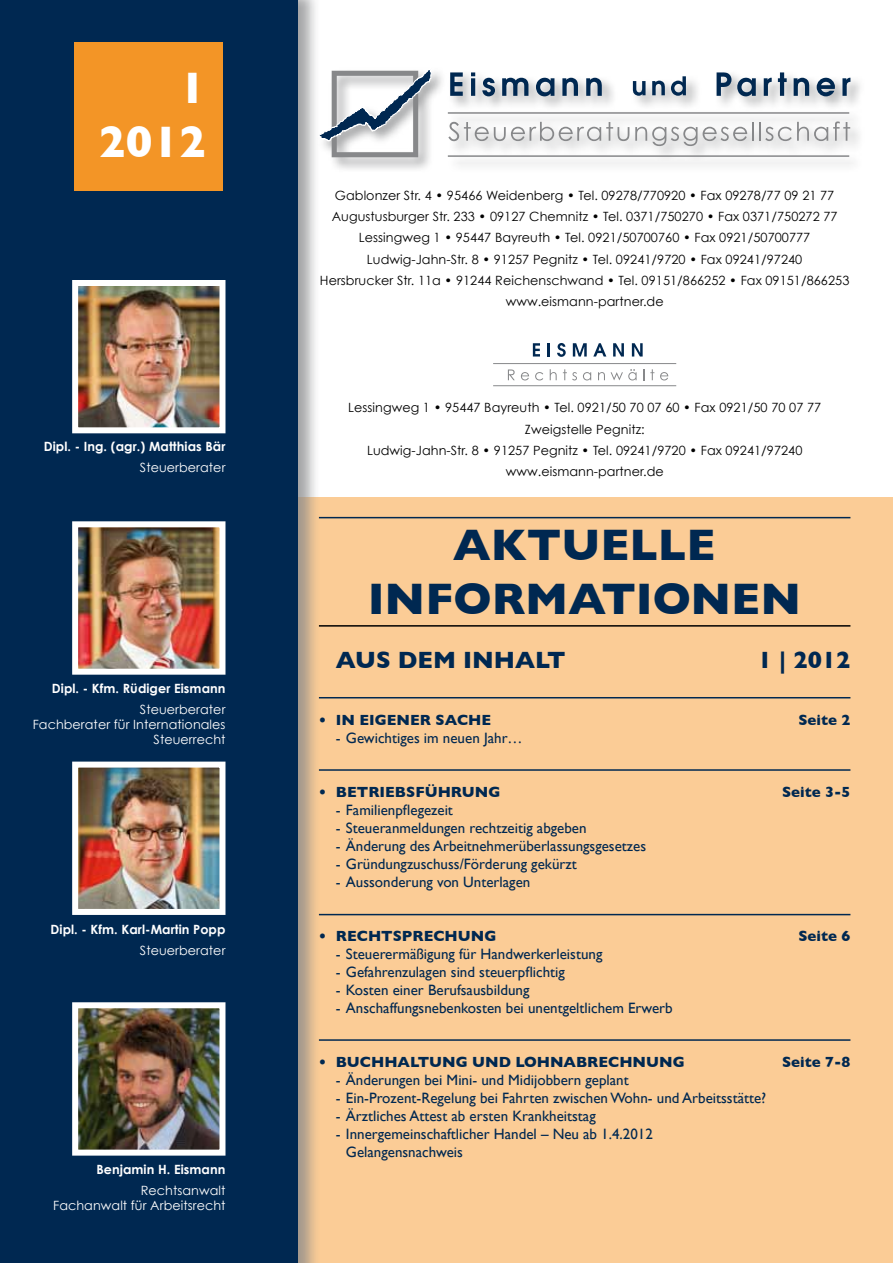
<style>
.page{position:relative;width:893px;height:1263px;background:#fff}
.page>*{position:absolute;margin:0;border:0;box-sizing:border-box;transform-origin:0 0}
.t1{font:700 45px/54px "Gill Sans";color:#002851;text-align:center}
.t2{font:700 45px/54px "Gill Sans";color:#fff;text-align:right}
.t3{font:700 24px "Gill Sans";color:#002851}
.t4{font:15px/18px "Gill Sans";color:#002851}
.t5{font:700 15px "Gill Sans";color:#002851}
.t6{font:12.75px/21.3px "Century Gothic";letter-spacing:.005em;color:#000;text-align:center}
.t7{font:12.75px/15px "Century Gothic";letter-spacing:.005em;color:#fff;text-align:right}
.t8{font:700 12.75px "Century Gothic";letter-spacing:.005em;color:#fff}
</style>
<div class="page">
<div style="left:298px;top:497px;width:595px;height:766px;background:#fbcc96"></div>
<div style="left:0;top:0;width:320px;height:1263px;background:#87888a;opacity:.75"></div>
<div style="left:0;top:0;width:298px;height:1263px;background:#002851"></div>
<svg style="left:533px;top:343px;width:7px;height:13px"></svg>
<svg style="left:548px;top:343px;width:2px;height:13px"></svg>
<svg style="left:557px;top:343px;width:9px;height:14px"></svg>
<svg style="left:573px;top:343px;width:14px;height:13px"></svg>
<svg style="left:593px;top:343px;width:13px;height:13px"></svg>
<svg style="left:613px;top:343px;width:11px;height:13px"></svg>
<svg style="left:632px;top:343px;width:11px;height:13px"></svg>
<svg style="left:508px;top:369px;width:7px;height:11px"></svg>
<svg style="left:521px;top:372px;width:8px;height:8px"></svg>
<svg style="left:535px;top:372px;width:8px;height:8px"></svg>
<svg style="left:550px;top:369px;width:7px;height:11px"></svg>
<svg style="left:563px;top:369px;width:14px;height:11px"></svg>
<svg style="left:583px;top:372px;width:8px;height:8px"></svg>
<svg style="left:598px;top:372px;width:7px;height:8px"></svg>
<svg style="left:611px;top:369px;width:26px;height:11px"></svg>
<svg style="left:650px;top:369px;width:4px;height:11px"></svg>
<svg style="left:660px;top:372px;width:8px;height:8px"></svg>
<hr style="left:493px;top:363px;width:183px;height:1px;background:#87888a">
<hr style="left:493px;top:385px;width:183px;height:1px;background:#87888a">
<img style="left:79px;top:528px;width:139px;height:140px">
<div style="left:72px;top:521px;width:153px;height:154px;border:6px solid #fff"></div>
<img style="left:79px;top:1009px;width:139px;height:139px">
<div style="left:72px;top:1002px;width:153px;height:153px;border:6px solid #fff"></div>
<img style="left:79px;top:287px;width:139px;height:139px">
<div style="left:72px;top:280px;width:153px;height:153px;border:6px solid #fff"></div>
<img style="left:79px;top:769px;width:139px;height:139px">
<div style="left:72px;top:762px;width:153px;height:153px;border:6px solid #fff"></div>
<div style="left:74px;top:42px;width:149px;height:149px;background:#f39526"></div>
<div style="left:317px;top:66px;width:548px;height:107px;background:#87888a;opacity:.75"></div>
<svg style="left:319px;top:67px;width:113px;height:90px"></svg>
<svg style="left:450px;top:72px;width:13px;height:24px"></svg>
<svg style="left:471px;top:72px;width:4px;height:4px"></svg>
<hr style="left:471px;top:78px;width:4px;height:18px;background:#002851">
<svg style="left:482px;top:78px;width:13px;height:18px"></svg>
<svg style="left:502px;top:78px;width:26px;height:18px"></svg>
<svg style="left:536px;top:78px;width:18px;height:18px"></svg>
<svg style="left:562px;top:78px;width:16px;height:18px"></svg>
<svg style="left:586px;top:78px;width:16px;height:18px"></svg>
<svg style="left:633px;top:81px;width:12px;height:15px"></svg>
<svg style="left:652px;top:81px;width:13px;height:14px"></svg>
<svg style="left:671px;top:76px;width:15px;height:20px"></svg>
<svg style="left:717px;top:72px;width:14px;height:24px"></svg>
<svg style="left:737px;top:78px;width:19px;height:18px"></svg>
<svg style="left:764px;top:78px;width:8px;height:18px"></svg>
<svg style="left:778px;top:72px;width:9px;height:24px"></svg>
<svg style="left:794px;top:78px;width:15px;height:18px"></svg>
<svg style="left:817px;top:78px;width:18px;height:18px"></svg>
<svg style="left:842px;top:78px;width:8px;height:18px"></svg>
<svg style="left:448px;top:122px;width:181px;height:19px"></svg>
<svg style="left:635px;top:121px;width:215px;height:25px"></svg>
<hr style="left:448px;top:112px;width:401px;height:2px;background:#87888a">
<hr style="left:448px;top:155px;width:401px;height:2px;background:#87888a">
<hr style="left:319px;top:517px;width:531px;height:1px;background:#002851">
<hr style="left:319px;top:625px;width:531px;height:2px;background:#000">
<hr style="left:319px;top:769px;width:531px;height:2px;background:#002851">
<hr style="left:319px;top:697px;width:531px;height:1px;background:#002851">
<hr style="left:319px;top:914px;width:531px;height:1px;background:#002851">
<hr style="left:319px;top:1039px;width:531px;height:2px;background:#002851">
<h1 class="t2" style="left:99px;top:61px;width:108px">1<br>2012</h1>
<p class="t8" style="left:44px;top:438px;width:183px">Dipl. - Ing. (agr.) Matthias Bär</p>
<p class="t7" style="left:140px;top:459px;width:87px">Steuerberater</p>
<p class="t8" style="left:52px;top:681px;width:175px">Dipl. - Kfm. Rüdiger Eismann</p>
<p class="t7" style="left:33px;top:702px;width:194px">Steuerberater<br>Fachberater für Internationales<br>Steuerrecht</p>
<p class="t8" style="left:51px;top:922px;width:176px">Dipl. - Kfm. Karl-Martin Popp</p>
<p class="t7" style="left:140px;top:943px;width:87px">Steuerberater</p>
<p class="t8" style="left:96px;top:1162px;width:131px">Benjamin H. Eismann</p>
<p class="t7" style="left:53px;top:1183px;width:174px">Rechtsanwalt<br>Fachanwalt für Arbeitsrecht</p>
<p class="t6" style="left:320px;top:184px;width:531px">Gablonzer Str. 4 • 95466 Weidenberg • Tel. 09278/770920 • Fax 09278/77 09 21 77<br>Augustusburger Str. 233 • 09127 Chemnitz • Tel. 0371/750270 • Fax 0371/750272 77<br>Lessingweg 1 • 95447 Bayreuth • Tel. 0921/50700760 • Fax 0921/50700777<br>Ludwig-Jahn-Str. 8 • 91257 Pegnitz • Tel. 09241/9720 • Fax 09241/97240<br>Hersbrucker Str. 11a • 91244 Reichenschwand • Tel. 09151/866252 • Fax 09151/866253 www.eismann-partner.de</p>
<p class="t6" style="left:348px;top:397px;width:474px">Lessingweg 1 • 95447 Bayreuth • Tel. 0921/50 70 07 60 • Fax 0921/50 70 07 77<br>Zweigstelle Pegnitz:<br>Ludwig-Jahn-Str. 8 • 91257 Pegnitz • Tel. 09241/9720 • Fax 09241/97240 www.eismann-partner.de</p>
<h1 class="t1" style="left:368px;top:518px;width:435px">AKTUELLE<br>INFORMATIONEN</h1>
<h2 class="t3" style="left:336px;top:645px;width:231px">AUS DEM INHALT</h2>
<h2 class="t3" style="left:758px;top:645px;width:94px">1 | 2012</h2>
<p class="t5" style="left:319px;top:711px;width:174px">• IN EIGENER SACHE</p>
<p class="t5" style="left:798px;top:711px;width:54px">Seite 2</p>
<p class="t4" style="left:336px;top:729px;width:188px">- Gewichtiges im neuen Jahr…</p>
<p class="t5" style="left:319px;top:783px;width:183px">• BETRIEBSFÜHRUNG</p>
<p class="t5" style="left:782px;top:783px;width:70px">Seite 3-5</p>
<p class="t4" style="left:336px;top:801px;width:119px">- Familienpflegezeit</p>
<p class="t4" style="left:336px;top:819px;width:252px">- Steueranmeldungen rechtzeitig abgeben</p>
<p class="t4" style="left:336px;top:837px;width:312px">- Änderung des Arbeitnehmerüberlassungsgesetzes</p>
<p class="t4" style="left:336px;top:855px;width:242px">- Gründungzuschuss/Förderung gekürzt</p>
<p class="t4" style="left:336px;top:873px;width:196px">- Aussonderung von Unterlagen</p>
<p class="t5" style="left:319px;top:927px;width:179px">• RECHTSPRECHUNG</p>
<p class="t5" style="left:798px;top:927px;width:54px">Seite 6</p>
<p class="t4" style="left:336px;top:945px;width:268px">- Steuerermäßigung für Handwerkerleistung</p>
<p class="t4" style="left:336px;top:963px;width:230px">- Gefahrenzulagen sind steuerpflichtig</p>
<p class="t4" style="left:336px;top:981px;width:195px">- Kosten einer Berufsausbildung</p>
<p class="t4" style="left:336px;top:999px;width:338px">- Anschaffungsnebenkosten bei unentgeltlichem Erwerb</p>
<p class="t5" style="left:319px;top:1053px;width:367px">• BUCHHALTUNG UND LOHNABRECHNUNG</p>
<p class="t5" style="left:782px;top:1053px;width:70px">Seite 7-8</p>
<p class="t4" style="left:336px;top:1071px;width:294px">- Änderungen bei Mini- und Midijobbern geplant</p>
<p class="t4" style="left:336px;top:1089px;width:432px">- Ein-Prozent-Regelung bei Fahrten zwischenWohn- und Arbeitsstätte?</p>
<p class="t4" style="left:336px;top:1107px;width:261px">- Ärztliches Attest ab ersten Krankheitstag</p>
<p class="t4" style="left:346px;top:1125px;width:308px;text-indent:-10px">- Innergemeinschaftlicher Handel – Neu ab 1.4.2012<br>Gelangensnachweis</p>
</div>
